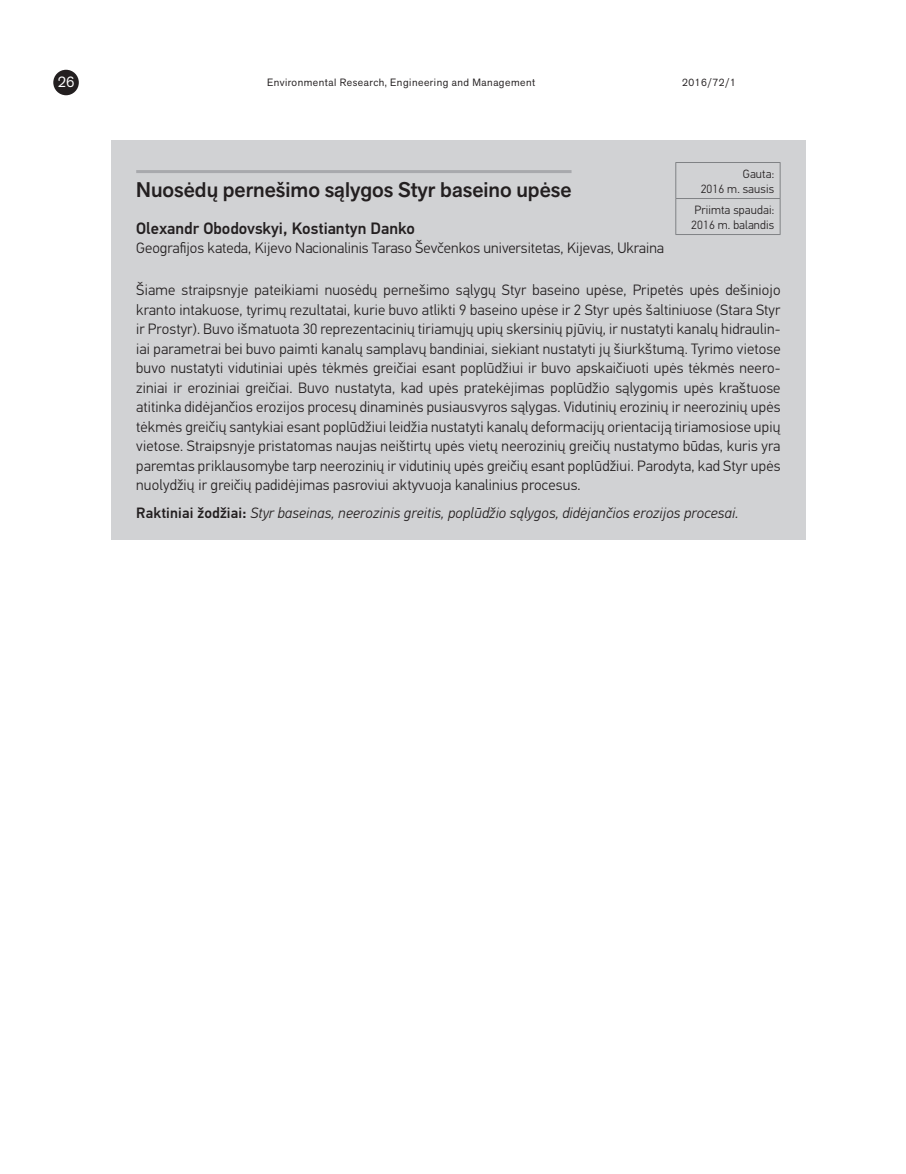
<style>
.page{position:relative;width:906px;height:1174px;background:#fff}
.page>*{position:absolute;margin:0;border:0;box-sizing:border-box;transform-origin:0 0}
.skyrelis{font:500 21px "Akzid Grtsk Next";color:#231f20}
.Pavarde_EREM{font:500 16.5px "PF Din Text Pro";color:#231f20}
.pagrindinis{font:300 15px/19.5px "PF Din Text Pro";letter-spacing:.01em;color:#231f20;text-align:justify}
.pagrindinis-2{font:italic 300 15px "PF Din Text Pro";letter-spacing:.01em;color:#231f20}
.Universitetas_EREM{font:300 15px "PF Din Text Pro";color:#231f20}
.t1{font:15px "Akzid Grtsk Next";color:#fff}
.pagrindinis-3{font:300 12px/15px "PF Din Text Pro";letter-spacing:.01em;color:#231f20;text-align:right}
.t2{font:10.5px "Akzid Grtsk Next";letter-spacing:.05em;color:#231f20}
.s1{font-weight:500;font-style:normal}
</style>
<div class="page">
<div style="left:53px;top:70px;width:26px;height:25px;background:#231f20;border-radius:50%"></div>
<div style="left:111px;top:140px;width:694px;height:400px;background:#d1d2d4"></div>
<hr style="left:136px;top:170px;width:435px;height:3px;background:#a8a9ad">
<hr style="left:675px;top:162px;width:105px;height:1px;background:#808285">
<hr style="left:675px;top:163px;width:1px;height:35px;background:#808285">
<hr style="left:779px;top:163px;width:1px;height:35px;background:#808285">
<hr style="left:675px;top:198px;width:105px;height:1px;background:#808285">
<hr style="left:675px;top:199px;width:1px;height:35px;background:#808285">
<hr style="left:779px;top:199px;width:1px;height:35px;background:#808285">
<hr style="left:675px;top:234px;width:105px;height:1px;background:#808285">
<p class="t1" style="left:58px;top:72px;width:18px">26</p>
<p class="t2" style="left:267px;top:76px;width:270px">Environmental Research, Engineering and Management</p>
<p class="t2" style="left:682px;top:76px;width:55px">2016/72/1</p>
<p class="pagrindinis-3" style="left:700px;top:166px;width:75px">Gauta:<br>2016 m. sausis</p>
<p class="pagrindinis-3" style="left:691px;top:202px;width:84px;text-align:left">Priimta spaudai:<br>2016 m. balandis</p>
<p class="skyrelis" style="left:136px;top:176px;width:437px">Nuosėdų pernešimo sąlygos Styr baseino upėse</p>
<p class="Pavarde_EREM" style="left:136px;top:218px;width:280px">Olexandr Obodovskyi, Kostiantyn Danko</p>
<p class="Universitetas_EREM" style="left:136px;top:240px;width:529px">Geografijos kateda, Kijevo Nacionalinis Taraso Ševčenkos universitetas, Kijevas, Ukraina</p>
<p class="pagrindinis" style="left:136px;top:280px;width:646px">Šiame straipsnyje pateikiami nuosėdų pernešimo sąlygų Styr baseino upėse, Pripetės upės dešiniojo kranto intakuose, tyrimų rezultatai, kurie buvo atlikti 9 baseino upėse ir 2 Styr upės šaltiniuose (Stara Styr ir Prostyr). Buvo išmatuota 30 reprezentacinių tiriamųjų upių skersinių pjūvių, ir nustatyti kanalų hidraulin&shy;iai parametrai bei buvo paimti kanalų samplavų bandiniai, siekiant nustatyti jų šiurkštumą. Tyrimo vietose buvo nustatyti vidutiniai upės tėkmės greičiai esant poplūdžiui ir buvo apskaičiuoti upės tėkmės neero&shy;ziniai ir eroziniai greičiai. Buvo nustatyta, kad upės pratekėjimas poplūdžio sąlygomis upės kraštuose atitinka didėjančios erozijos procesų dinaminės pusiausvyros sąlygas. Vidutinių erozinių ir neerozinių upės tėkmės greičių santykiai esant poplūdžiui leidžia nustatyti kanalų deformacijų orientaciją tiriamosiose upių vietose. Straipsnyje pristatomas naujas neištirtų upės vietų neerozinių greičių nustatymo būdas, kuris yra paremtas priklausomybe tarp neerozinių ir vidutinių upės greičių esant poplūdžiui. Parodyta, kad Styr upės nuolydžių ir greičių padidėjimas pasroviui aktyvuoja kanalinius procesus.</p>
<p class="pagrindinis-2" style="left:136px;top:504px;width:604px"><span class="s1">Raktiniai žodžiai:</span> Styr baseinas, neerozinis greitis, poplūdžio sąlygos, didėjančios erozijos procesai.</p>
</div>
